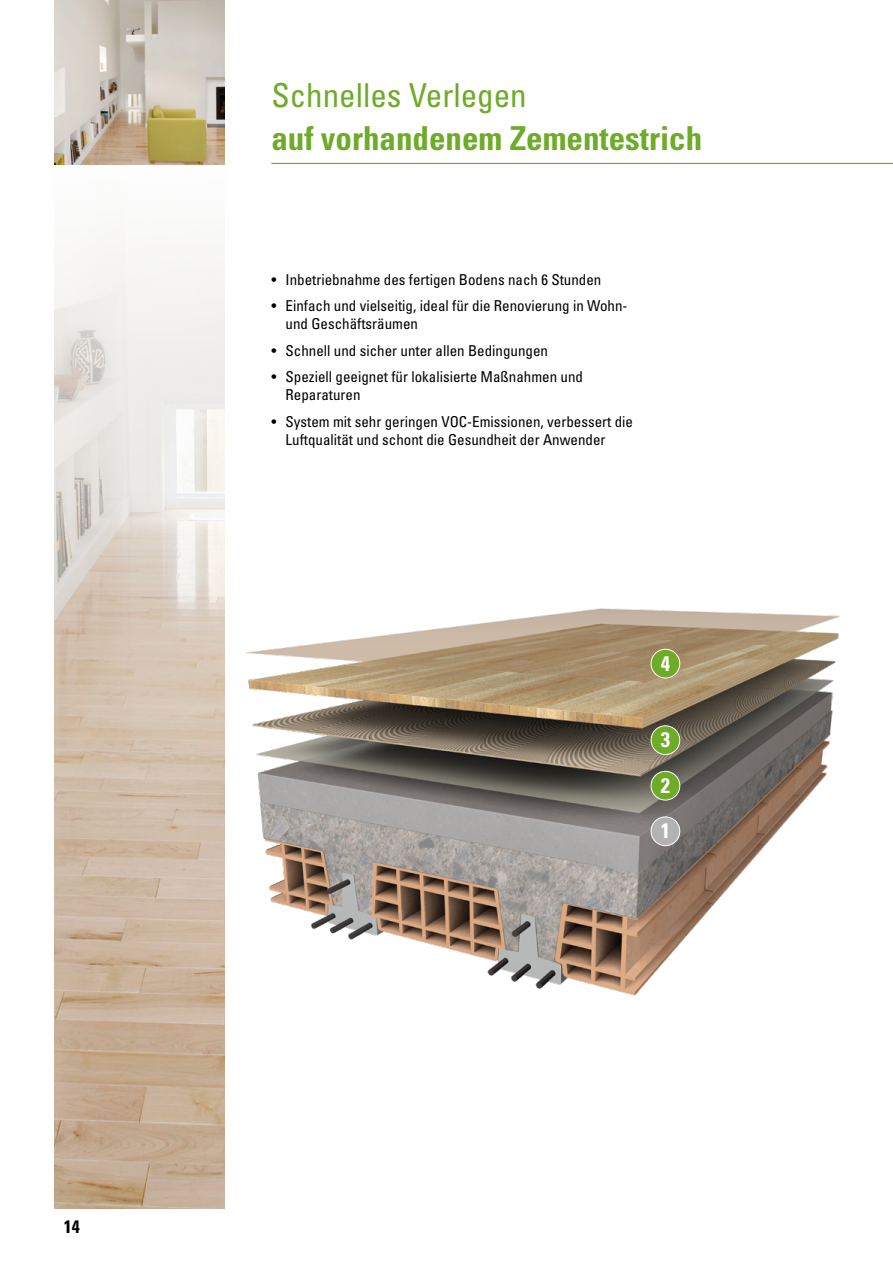
<style>
.page{position:relative;width:893px;height:1263px;background:#fff}
.page>*{position:absolute;margin:0;border:0;box-sizing:border-box;transform-origin:0 0}
.t1{font:700 condensed 33px "Univers LT Std";color:#6eab28}
.t2{font:condensed 33px "Univers LT Std";color:#6eab28}
.t3{font:700 condensed 21px "Univers LT Std";color:#fff}
.t4{font:700 condensed 18px "Univers LT Std";color:#000}
.t5{font:condensed 15px/18px "Univers LT Std";color:#000}
</style>
<div class="page">
<img style="left:54px;top:0;width:170px;height:1209px">
<img style="left:246px;top:608px;width:594px;height:388px">
<hr style="left:271px;top:163px;width:622px;height:1px;background:#6eab28">
<div style="left:651px;top:771px;width:29px;height:29px;background:#6eab28;border-radius:50%"></div>
<div style="left:651px;top:771px;width:29px;height:29px;border:1px solid #fff;border-radius:50%"></div>
<div style="left:651px;top:726px;width:29px;height:28px;background:#6eab28;border-radius:50%"></div>
<div style="left:651px;top:725px;width:29px;height:30px;border:1px solid #fff;border-radius:50%"></div>
<div style="left:651px;top:649px;width:29px;height:29px;background:#6eab28;border-radius:50%"></div>
<div style="left:651px;top:649px;width:29px;height:29px;border:1px solid #fff;border-radius:50%"></div>
<div style="left:651px;top:817px;width:29px;height:29px;background:#b3b2b2;border-radius:50%"></div>
<div style="left:651px;top:816px;width:29px;height:30px;border:1px solid #fff;border-radius:50%"></div>
<p class="t4" style="left:64px;top:1216px;width:17px">14</p>
<h1 class="t2" style="left:271px;top:74px;width:257px">Schnelles Verlegen</h1>
<h1 class="t1" style="left:271px;top:118px;width:432px">auf vorhandenem Zementestrich</h1>
<p class="t5" style="left:271px;top:270px;width:332px">• Inbetriebnahme des fertigen Bodens nach 6 Stunden</p>
<p class="t5" style="left:286px;top:297px;width:343px;text-indent:-14px">• Einfach und vielseitig, ideal für die Renovierung in Wohn&shy;und Geschäftsräumen</p>
<p class="t5" style="left:271px;top:341px;width:278px">• Schnell und sicher unter allen Bedingungen</p>
<p class="t5" style="left:286px;top:368px;width:299px;text-indent:-14px">• Speziell geeignet für lokalisierte Maßnahmen und<br>Reparaturen</p>
<p class="t5" style="left:286px;top:412px;width:349px;text-indent:-14px">• System mit sehr geringen VOC-Emissionen, verbessert die<br>Luftqualität und schont die Gesundheit der Anwender</p>
<h2 class="t3" style="left:661px;top:650px;width:11px">4</h2>
<h2 class="t3" style="left:661px;top:727px;width:11px">3</h2>
<h2 class="t3" style="left:661px;top:772px;width:11px">2</h2>
<h2 class="t3" style="left:661px;top:818px;width:11px">1</h2>
</div>
